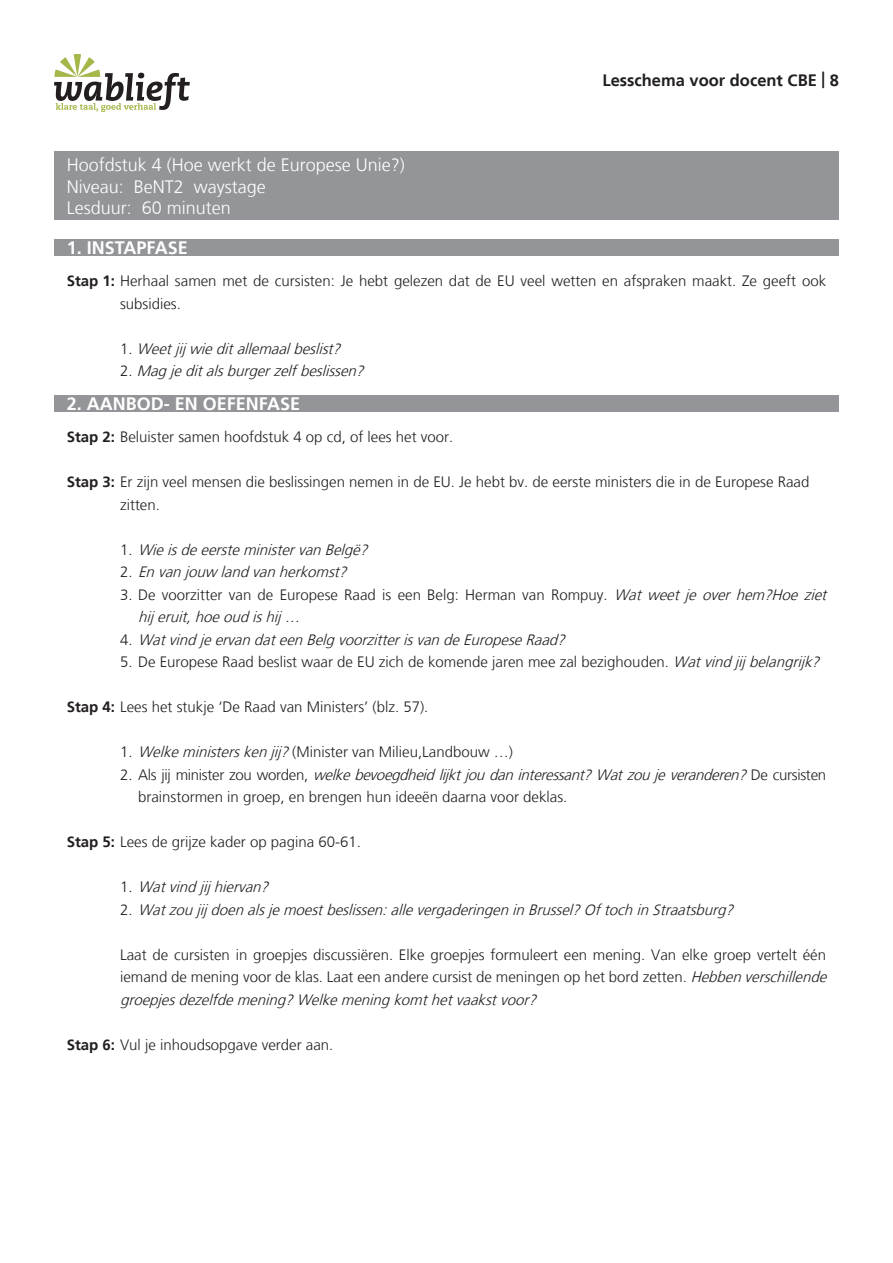
<style>
.page{position:relative;width:893px;height:1263px;background:#fff}
.page>*{position:absolute;margin:0;border:0;box-sizing:border-box;transform-origin:0 0}
.t1{font:300 18px/21.6px "Frutiger LT";color:#fff}
.t2{font:700 18px "Frutiger LT";color:#fff}
.t3{font:700 16.5px "Frutiger LT";color:#231f20}
.t4{font:300 15px/22.5px "Frutiger LT";color:#231f20}
.t5{font:italic 300 15px/22.5px "Frutiger LT";color:#231f20}
.s1{font-weight:700}
.s2{font-style:normal}
.s3{font-style:italic}
</style>
<div class="page">
<svg style="left:54px;top:54px;width:136px;height:58px"></svg>
<div style="left:54px;top:239px;width:785px;height:17px;background:#939598"></div>
<div style="left:54px;top:152px;width:785px;height:68px;background:#939598"></div>
<div style="left:54px;top:395px;width:785px;height:17px;background:#939598"></div>
<p class="t1" style="left:67px;top:154px;width:340px">Hoofdstuk 4 (Hoe werkt de Europese Unie?)<br>Niveau: BeNT2 waystage<br>Lesduur: 60 minuten</p>
<p class="t2" style="left:67px;top:237px;width:123px">1. INSTAPFASE</p>
<p class="t3" style="left:602px;top:70px;width:238px">Lesschema voor docent CBE | 8</p>
<p class="t4" style="left:120px;top:270px;width:708px;text-indent:-53px"><span class="s1">Stap 1:</span> Herhaal samen met de cursisten: Je hebt gelezen dat de EU veel wetten en afspraken maakt. Ze geeft ook subsidies.</p>
<p class="t5" style="left:120px;top:337px;width:250px"><span class="s2">1 .</span> Weetjij wieditallemaalbeslist?<br><span class="s2">2 .</span> Magjeditalsburgerzelfbeslissen?</p>
<p class="t2" style="left:67px;top:393px;width:235px">2. AANBOD- EN OEFENFASE</p>
<p class="t4" style="left:67px;top:426px;width:388px"><span class="s1">Stap 2:</span> Beluister samen hoofdstuk 4 op cd, of lees het voor.</p>
<p class="t4" style="left:120px;top:471px;width:691px;text-indent:-53px"><span class="s1">Stap 3:</span> Er zijn veel mensen die beslissingen nemen in de EU. Je hebt bv. de eerste ministers die in de Europese Raad zitten.</p>
<p class="t5" style="left:120px;top:538px;width:253px"><span class="s2">1 .</span> WieisdeeersteministervanBelgë?<br><span class="s2">2 .</span> Envanjouw landvanherkomst?</p>
<p class="t4" style="left:120px;top:583px;width:712px">3. De voorzitter van de Europese Raad is een Belg: Herman van Rompuy. <span class="s3">Wat weet je over hem?Hoe ziet</span></p>
<p class="t5" style="left:138px;top:606px;width:168px">hij eruit,hoeoudishij …</p>
<p class="t5" style="left:120px;top:628px;width:451px"><span class="s2">4 .</span> WatvindjeervandateenBelgvoorzitterisvandeEuropeseRaad?</p>
<p class="t4" style="left:120px;top:651px;width:705px">5. De Europese Raad beslist waar de EU zich de komende jaren mee zal bezighouden. <span class="s3">Watvindjij belangrijk?</span></p>
<p class="t4" style="left:67px;top:696px;width:363px"><span class="s1">Stap 4:</span> Lees het stukje ‘De Raad van Ministers’ (blz. 57).</p>
<p class="t4" style="left:120px;top:741px;width:395px">1. <span class="s3">Welkeministerskenjij?</span>(Minister van Milieu,Landbouw …)</p>
<p class="t5" style="left:120px;top:763px;width:708px"><span class="s2">2 . A l s j i j m i n i s t e r z o u w o r d e n ,</span> welkebevoegdheidlijktjoudaninteressant?Watzoujeveranderen?<span class="s2">D e c u r s i s t e n</span></p>
<p class="t4" style="left:138px;top:786px;width:431px">brainstormen in groep, en brengen hun ideeën daarna voor deklas.</p>
<p class="t4" style="left:67px;top:831px;width:296px"><span class="s1">Stap 5:</span> Lees de grijze kader op pagina 60-61.</p>
<p class="t5" style="left:120px;top:876px;width:619px"><span class="s2">1 .</span> Watvindjij hiervan?<br><span class="s2">2 .</span> Watzoujij doenalsjemoestbeslissen:allevergaderingeninBrussel?OftochinStraatsburg?</p>
<p class="t4" style="left:120px;top:943px;width:712px">Laat de cursisten in groepjes discussiëren. Elke groepjes formuleert een mening. Van elke groep vertelt één iemand de mening voor de klas. Laat een andere cursist de meningen op het bord zetten. <span class="s3">Hebbenverschillende groepjesdezelfdemening?Welkemeningkomthetvaakstvoor?</span></p>
<p class="t4" style="left:67px;top:1033px;width:268px"><span class="s1">Stap 6:</span> Vul je inhoudsopgave verder aan.</p>
</div>
